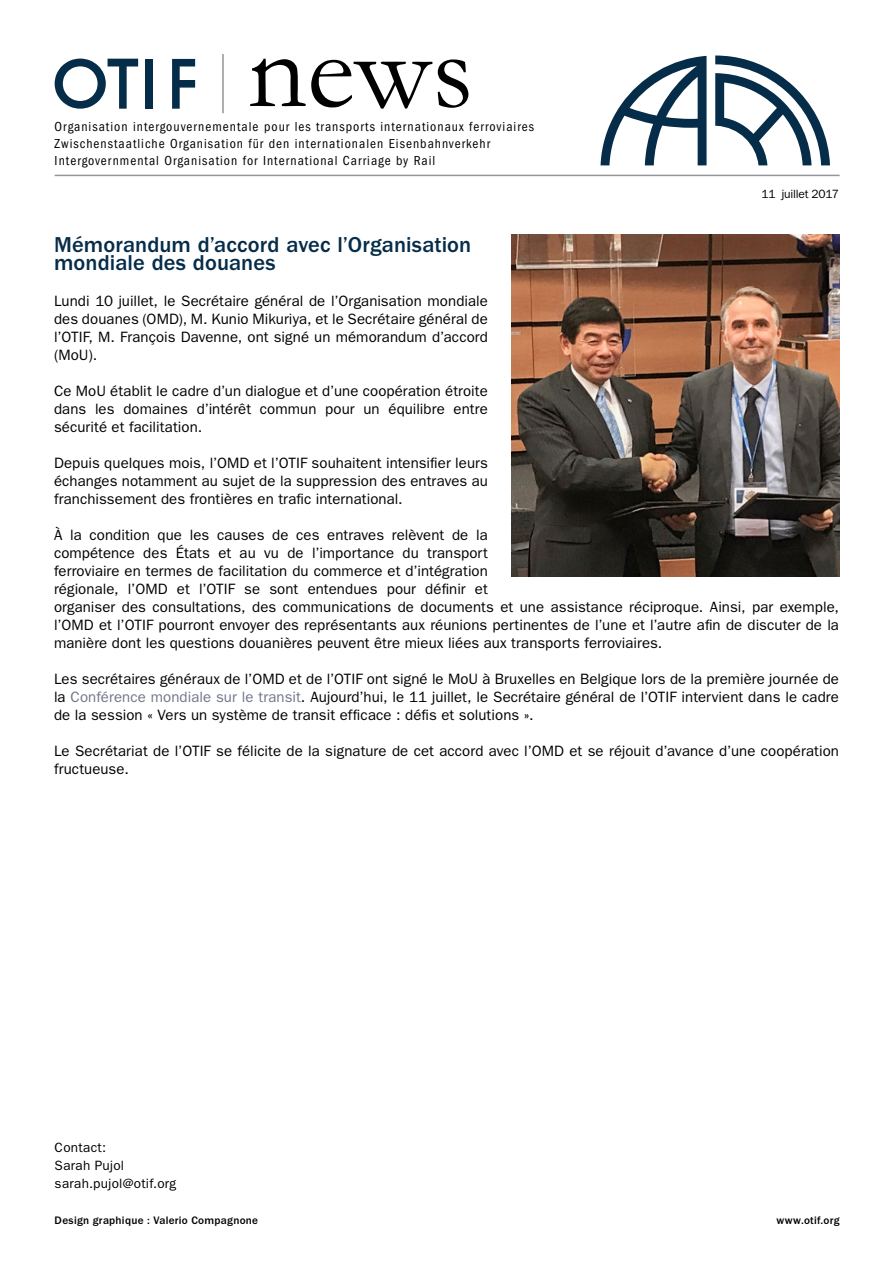
<style>
.page{position:relative;width:893px;height:1263px;background:#fff}
.page>*{position:absolute;margin:0;border:0;box-sizing:border-box;transform-origin:0 0}
.t1{font:500 22.35px/18px "ITC Franklin Gothic Std";letter-spacing:.005em;color:#052c49}
.t2{font:15px/18px "ITC Franklin Gothic Std";letter-spacing:.005em;color:#000;text-align:justify}
.t3{font:condensed 13.5px/17px "ITC Franklin Gothic Std";letter-spacing:.075em;color:#000}
.t4{font:13.5px/18px "ITC Franklin Gothic Std";letter-spacing:.02em;color:#000}
.t5{font:12px "ITC Franklin Gothic Std";letter-spacing:-.02em;color:#000}
.t6{font:500 11.25px "ITC Franklin Gothic Std";letter-spacing:.025em;color:#000}
.s1{color:#70768b}
</style>
<div class="page">
<svg style="left:55px;top:59px;width:83px;height:50px"></svg>
<div style="left:146px;top:59px;width:7px;height:50px;background:#052c49"></div>
<svg style="left:172px;top:59px;width:23px;height:50px"></svg>
<svg style="left:250px;top:59px;width:182px;height:50px"></svg>
<svg style="left:438px;top:59px;width:30px;height:49px"></svg>
<hr style="left:222px;top:54px;width:2px;height:59px;background:#939598">
<hr style="left:55px;top:175px;width:785px;height:1px;background:#939598">
<svg style="left:715px;top:56px;width:115px;height:109px"></svg>
<svg style="left:600px;top:56px;width:106px;height:109px"></svg>
<img style="left:511px;top:234px;width:329px;height:342px">
<p class="t3" style="left:55px;top:118px;width:481px">Organisation intergouvernementale pour les transports internationaux ferroviaires<br>Zwischenstaatliche Organisation für den internationalen Eisenbahnverkehr<br>Intergovernmental Organisation for International Carriage by Rail</p>
<h1 class="t1" style="left:54px;top:236px;width:419px">Mémorandum d’accord avec l’Organisation mondiale des douanes</h1>
<p class="t2" style="left:54px;top:292px;width:435px">Lundi 10 juillet, le Secrétaire général de l’Organisation mondiale des douanes (OMD), M. Kunio Mikuriya, et le Secrétaire général de l’OTIF, M. François Davenne, ont signé un mémorandum d’accord (MoU).</p>
<p class="t2" style="left:54px;top:382px;width:435px">Ce MoU établit le cadre d’un dialogue et d’une coopération étroite dans les domaines d’intérêt commun pour un équilibre entre sécurité et facilitation.</p>
<p class="t2" style="left:54px;top:454px;width:435px">Depuis quelques mois, l’OMD et l’OTIF souhaitent intensifier leurs échanges notamment au sujet de la suppression des entraves au franchissement des frontières en trafic international.</p>
<p class="t2" style="left:54px;top:526px;width:435px">À la condition que les causes de ces entraves relèvent de la compétence des États et au vu de l’importance du transport ferroviaire en termes de facilitation du commerce et d’intégration régionale, l’OMD et l’OTIF se sont entendues pour définir et</p>
<p class="t5" style="left:761px;top:187px;width:79px">11 juillet 2017</p>
<p class="t2" style="left:54px;top:598px;width:786px">organiser des consultations, des communications de documents et une assistance réciproque. Ainsi, par exemple, l’OMD et l’OTIF pourront envoyer des représentants aux réunions pertinentes de l’une et l’autre afin de discuter de la manière dont les questions douanières peuvent être mieux liées aux transports ferroviaires.</p>
<p class="t2" style="left:54px;top:670px;width:786px">Les secrétaires généraux de l’OMD et de l’OTIF ont signé le MoU à Bruxelles en Belgique lors de la première journée de la <span class="s1">Conférence mondiale sur le transit</span>. Aujourd’hui, le 11 juillet, le Secrétaire général de l’OTIF intervient dans le cadre de la session « Vers un système de transit efficace : défis et solutions ».</p>
<p class="t2" style="left:54px;top:742px;width:786px">Le Secrétariat de l’OTIF se félicite de la signature de cet accord avec l’OMD et se réjouit d’avance d’une coopération fructueuse.</p>
<p class="t4" style="left:55px;top:1139px;width:123px">Contact:<br>Sarah Pujol sarah.pujol@otif.org</p>
<p class="t6" style="left:55px;top:1214px;width:205px">Design graphique : Valerio Compagnone</p>
<p class="t6" style="left:776px;top:1214px;width:65px">www.otif.org</p>
</div>
